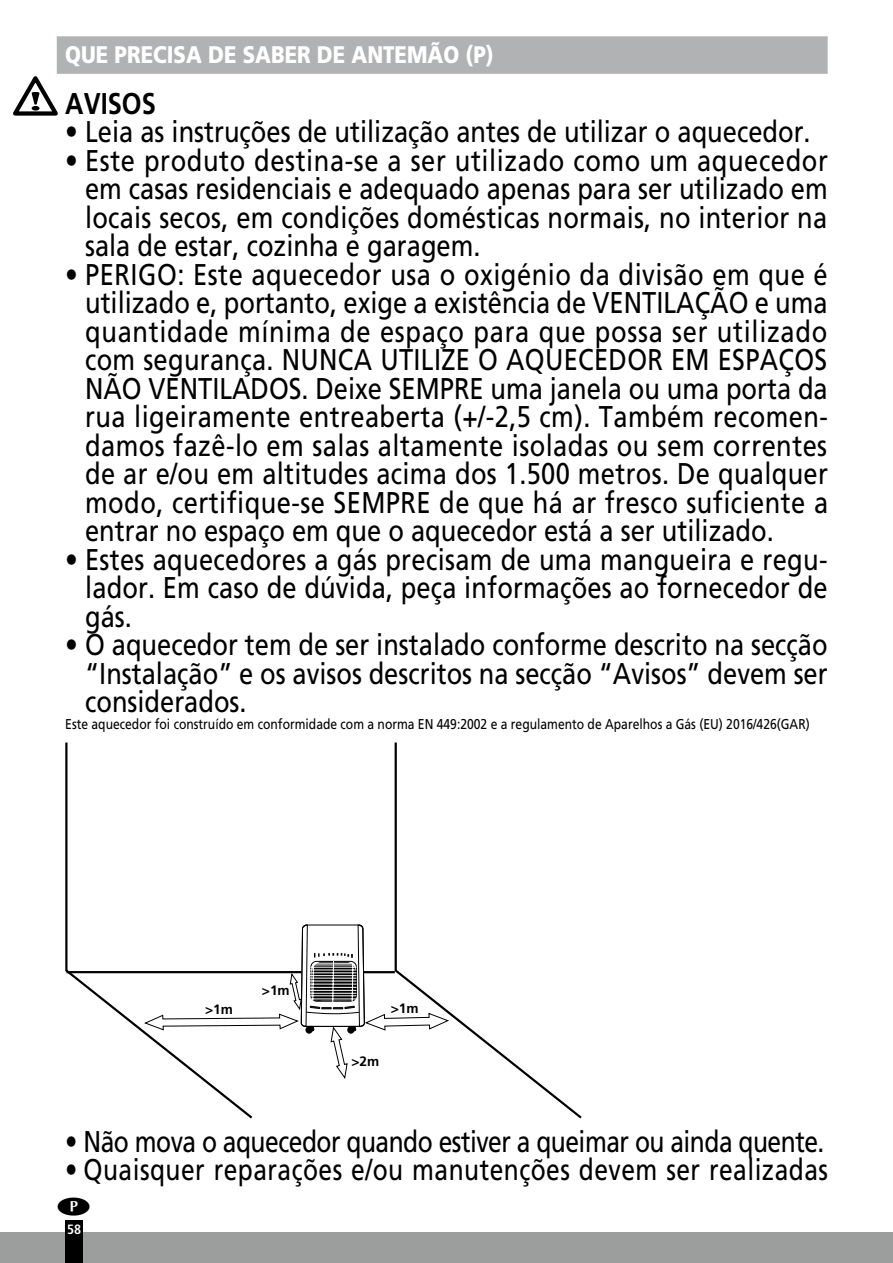
<style>
.page{position:relative;width:893px;height:1263px;background:#fff}
.page>*{position:absolute;margin:0;border:0;box-sizing:border-box;transform-origin:0 0}
.t1{font:30px/28.5px "Frutiger LT Std";color:#000;text-align:justify;scale:.85 1}
.t2{font:30px "Frutiger LT Std";letter-spacing:-.02em;color:#000;scale:.82 1}
.t3{font:30px "Frutiger LT Std";letter-spacing:.02em;color:#000;scale:.82 1}
.t4{font:700 30px "Frutiger LT Std";color:#000;scale:.85 1}
.t5{font:900 24px "Frutiger LT Std";color:#fff;scale:.85 1}
.t6{font:14.25px "Frutiger LT Std";color:#000;scale:.85 1}
.t7{font:700 13.65px "Frutiger LT Std";color:#000}
.t8{font:700 condensed 13.5px "Frutiger LT Std";color:#fff}
</style>
<div class="page">
<div style="left:0;top:1232px;width:893px;height:31px;background:#9c9d9d"></div>
<div style="left:65px;top:1221px;width:18px;height:42px;background:#000"></div>
<div style="left:57px;top:36px;width:771px;height:38px;background:#b1b2b3"></div>
<svg style="left:13px;top:72px;width:50px;height:44px"></svg>
<svg style="left:394px;top:742px;width:188px;height:377px"></svg>
<svg style="left:255px;top:924px;width:195px;height:155px"></svg>
<svg style="left:65px;top:742px;width:190px;height:377px"></svg>
<p class="t5" style="left:65px;top:40px;width:506px">QUE PRECISA DE SABER DE ANTEMÃO (P)</p>
<p class="t4" style="left:65px;top:85px;width:108px">AVISOS</p>
<p class="t1" style="left:65px;top:117px;width:878px">• Leia as instruções de utilização antes de utilizar o aquecedor.</p>
<p class="t1" style="left:85px;top:146px;width:875px;text-indent:-20px">• Este produto destina-se a ser utilizado como um aquecedor em casas residenciais e adequado apenas para ser utilizado em locais secos, em condições domésticas normais, no interior na sala de estar, cozinha e garagem.</p>
<p class="t1" style="left:85px;top:260px;width:876px;text-indent:-20px">• PERIGO: Este aquecedor usa o oxigénio da divisão em que é utilizado e, portanto, exige a existência de VENTILAÇÃO e uma quantidade mínima de espaço para que possa ser utilizado com segurança. NUNCA UTILIZE O AQUECEDOR EM ESPAÇOS NÃO VENTILADOS. Deixe SEMPRE uma janela ou uma porta da rua ligeiramente entreaberta (+/-2,5 cm). Também recomen&shy;damos fazê-lo em salas altamente isoladas ou sem correntes de ar e/ou em altitudes acima dos 1.500 metros. De qualquer modo, certifique-se SEMPRE de que há ar fresco suficiente a entrar no espaço em que o aquecedor está a ser utilizado.</p>
<p class="t1" style="left:85px;top:545px;width:875px;text-indent:-20px">• Estes aquecedores a gás precisam de uma mangueira e regu&shy;lador. Em caso de dúvida, peça informações ao fornecedor de gás.</p>
<p class="t1" style="left:85px;top:630px;width:875px;text-indent:-20px">• O aquecedor tem de ser instalado conforme descrito na secção “Instalação” e os avisos descritos na secção “Avisos” devem ser considerados.</p>
<p class="t6" style="left:65px;top:715px;width:877px">Este aquecedor foi construído em conformidade com a norma EN 449:2002 e a regulamento de Aparelhos a Gás (EU) 2016/426(GAR)</p>
<p class="t7" style="left:262px;top:983px;width:29px">&gt;1m</p>
<p class="t7" style="left:205px;top:1002px;width:29px">&gt;1m</p>
<p class="t7" style="left:391px;top:1001px;width:29px">&gt;1m</p>
<p class="t7" style="left:351px;top:1053px;width:29px">&gt;2m</p>
<p class="t2" style="left:65px;top:1123px;width:927px">• Não mova o aquecedor quando estiver a queimar ou ainda quente.</p>
<p class="t3" style="left:65px;top:1152px;width:932px">• Quaisquer reparações e/ou manutenções devem ser realizadas</p>
<p class="t8" style="left:67px;top:1222px;width:16px">58</p>
</div>
